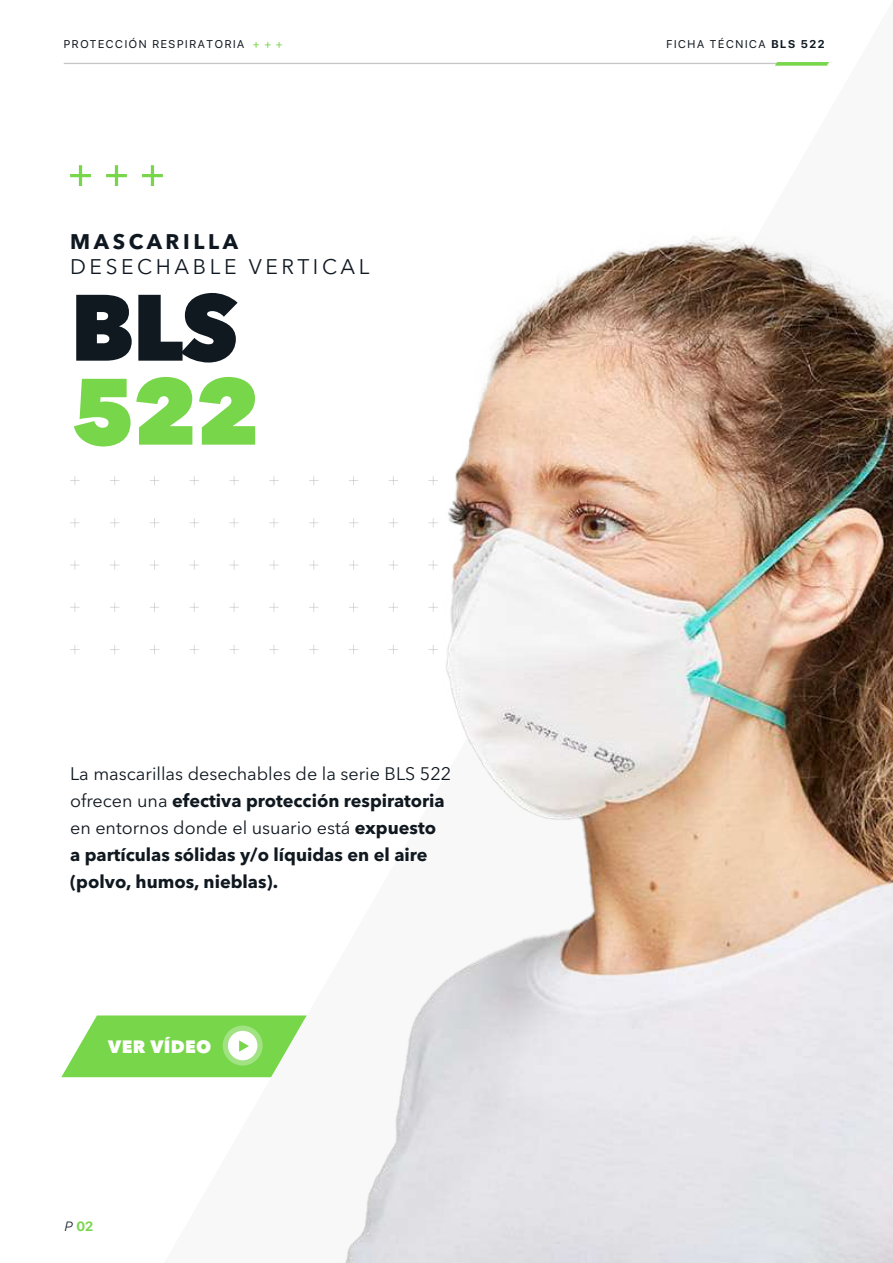
<style>
.page{position:relative;width:893px;height:1263px;background:#fff}
.page>*{position:absolute;margin:0;border:0;box-sizing:border-box;transform-origin:0 0}
.t1{font:800 93px "Avenir Next LT Pro";color:#101820}
.t2{font:800 93px "Avenir Next LT Pro";color:#78d64b}
.t3{font:21px "Avenir Next LT Pro";letter-spacing:.17em;color:#0f1821}
.t4{font:700 21px "Avenir Next LT Pro";letter-spacing:.17em;color:#0f1821}
.t5{font:700 18px/27px "Avenir Next LT Pro";color:#101820}
.t6{font:800 17.7px "Avenir Next LT Pro";letter-spacing:.02em;color:#fff}
.t7{font:700 13.35px "SF Pro Display";color:#78d64b}
.t8{font:11.25px "SF Pro Display";letter-spacing:.15em;color:#101820}
.s1{color:#78d64b}
.s2{font-weight:700}
.s3{font-weight:400}
.s4{font-weight:300;font-style:italic;color:#101820}
</style>
<div class="page">
<svg style="left:70px;top:645px;width:10px;height:9px"></svg>
<svg style="left:70px;top:602px;width:10px;height:10px"></svg>
<svg style="left:70px;top:560px;width:10px;height:10px"></svg>
<svg style="left:70px;top:518px;width:10px;height:9px"></svg>
<svg style="left:70px;top:476px;width:10px;height:9px"></svg>
<svg style="left:110px;top:645px;width:9px;height:9px"></svg>
<svg style="left:110px;top:602px;width:9px;height:10px"></svg>
<svg style="left:110px;top:560px;width:9px;height:10px"></svg>
<svg style="left:110px;top:518px;width:9px;height:9px"></svg>
<svg style="left:110px;top:476px;width:9px;height:9px"></svg>
<svg style="left:150px;top:645px;width:9px;height:9px"></svg>
<svg style="left:150px;top:602px;width:9px;height:10px"></svg>
<svg style="left:150px;top:560px;width:9px;height:10px"></svg>
<svg style="left:150px;top:518px;width:9px;height:9px"></svg>
<svg style="left:150px;top:476px;width:9px;height:9px"></svg>
<svg style="left:190px;top:645px;width:9px;height:9px"></svg>
<svg style="left:190px;top:602px;width:9px;height:10px"></svg>
<svg style="left:190px;top:560px;width:9px;height:10px"></svg>
<svg style="left:190px;top:518px;width:9px;height:9px"></svg>
<svg style="left:190px;top:476px;width:9px;height:9px"></svg>
<svg style="left:229px;top:645px;width:10px;height:9px"></svg>
<svg style="left:229px;top:602px;width:10px;height:10px"></svg>
<svg style="left:229px;top:560px;width:10px;height:10px"></svg>
<svg style="left:229px;top:518px;width:10px;height:9px"></svg>
<svg style="left:229px;top:476px;width:10px;height:9px"></svg>
<svg style="left:269px;top:645px;width:10px;height:9px"></svg>
<svg style="left:269px;top:603px;width:10px;height:9px"></svg>
<svg style="left:269px;top:560px;width:10px;height:10px"></svg>
<svg style="left:269px;top:518px;width:10px;height:9px"></svg>
<svg style="left:269px;top:476px;width:10px;height:9px"></svg>
<svg style="left:309px;top:645px;width:9px;height:9px"></svg>
<svg style="left:309px;top:602px;width:9px;height:10px"></svg>
<svg style="left:309px;top:560px;width:9px;height:10px"></svg>
<svg style="left:309px;top:518px;width:9px;height:9px"></svg>
<svg style="left:309px;top:476px;width:9px;height:9px"></svg>
<svg style="left:70px;top:165px;width:21px;height:21px"></svg>
<svg style="left:106px;top:165px;width:21px;height:21px"></svg>
<svg style="left:142px;top:165px;width:21px;height:21px"></svg>
<hr style="left:64px;top:63px;width:755px;height:1px;background:#c6c6c5">
<svg style="left:775px;top:62px;width:54px;height:4px"></svg>
<svg style="left:61px;top:1015px;width:246px;height:62px"></svg>
<img style="left:318px;top:236px;width:575px;height:1027px">
<p class="t8" style="left:64px;top:36px;width:220px">PROTECCIÓN RESPIRATORIA <span class="s1">+ + +</span></p>
<p class="t8" style="left:666px;top:36px;width:160px">FICHA TÉCNICA <span class="s2">BLS 522</span></p>
<p class="t4" style="left:70px;top:229px;width:169px">MASCARILLA</p>
<p class="t3" style="left:70px;top:254px;width:301px">DESECHABLE VERTICAL</p>
<h1 class="t1" style="left:70px;top:270px;width:170px">BLS</h1>
<h1 class="t2" style="left:70px;top:354px;width:192px">522</h1>
<p class="t5" style="left:70px;top:759px;width:383px"><span class="s3">La mascarillas desechables de la serie BLS 522 ofrecen una</span> efectiva protección respiratoria <span class="s3">en entornos donde el usuario está</span> expuesto<br>a partículas sólidas y/o líquidas en el aire (polvo, humos, nieblas).</p>
<p class="t6" style="left:108px;top:1035px;width:105px">VER VÍDEO</p>
<p class="t7" style="left:65px;top:1219px;width:30px"><span class="s4">P</span> 02</p>
</div>
